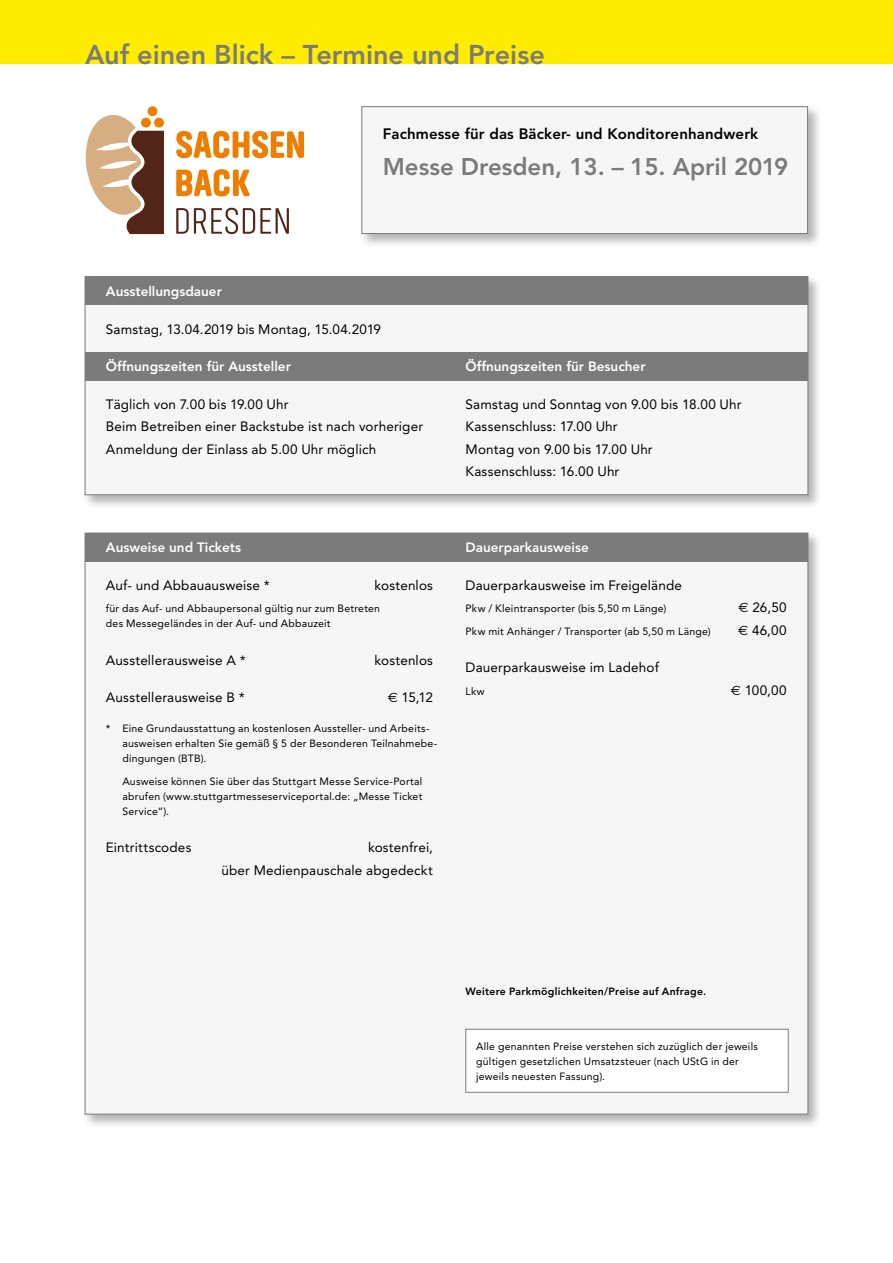
<style>
.page{position:relative;width:893px;height:1263px;background:#fff}
.page>*{position:absolute;margin:0;border:0;box-sizing:border-box;transform-origin:0 0}
.t1{font:800 27px "Avenir";color:#7c7b7b}
.t2{font:800 24px "Avenir";color:#7c7b7b}
.t3{font:800 15px "Avenir";letter-spacing:.01em;color:#000}
.t4{font:13.5px/22.5px "Avenir";letter-spacing:.01em;color:#000}
.Grundtext{font:800 13.5px "Avenir";color:#fff}
.t5{font:10.5px/15px "Avenir";letter-spacing:.02em;color:#000}
.t6{font:800 10.5px "Avenir";letter-spacing:.025em;color:#000}
.s1{font-family:"Euro Sans"}
</style>
<div class="page">
<div style="left:0;top:0;width:893px;height:64px;background:#ffed00"></div>
<div style="left:82px;top:274px;width:741px;height:235px;background:#000;opacity:.3"></div>
<div style="left:85px;top:276px;width:723px;height:219px;background:#f6f6f6;border:1px solid #7c7b7b"></div>
<div style="left:82px;top:531px;width:741px;height:597px;background:#000;opacity:.3"></div>
<div style="left:85px;top:533px;width:723px;height:581px;background:#f6f6f6;border:1px solid #7c7b7b"></div>
<div style="left:85px;top:276px;width:722px;height:29px;background:#7c7b7b"></div>
<div style="left:85px;top:533px;width:722px;height:29px;background:#7c7b7b"></div>
<div style="left:85px;top:352px;width:722px;height:29px;background:#7c7b7b"></div>
<div style="left:466px;top:1029px;width:322px;height:63px;background:#fff;border:1px solid #7c7b7b"></div>
<div style="left:359px;top:104px;width:463px;height:144px;background:#000;opacity:.3"></div>
<div style="left:361px;top:106px;width:447px;height:128px;background:#f6f6f6;border:1px solid #7c7b7b"></div>
<svg style="left:176px;top:131px;width:128px;height:27px"></svg>
<svg style="left:176px;top:169px;width:74px;height:28px"></svg>
<svg style="left:176px;top:208px;width:113px;height:26px"></svg>
<div style="left:148px;top:106px;width:9px;height:10px;background:#ef7d00;border-radius:50%"></div>
<svg style="left:86px;top:114px;width:78px;height:120px"></svg>
<p class="t1" style="left:85px;top:38px;width:461px">Auf einen Blick – Termine und Preise</p>
<p class="t3" style="left:383px;top:125px;width:377px">Fachmesse für das Bäcker- und Konditorenhandwerk</p>
<p class="t2" style="left:383px;top:152px;width:407px">Messe Dresden, 13. – 15. April 2019</p>
<p class="Grundtext" style="left:106px;top:284px;width:118px">Ausstellungsdauer</p>
<p class="t4" style="left:106px;top:318px;width:277px">Samstag, 13.04.2019 bis Montag, 15.04.2019</p>
<p class="Grundtext" style="left:106px;top:359px;width:187px">Öffnungszeiten für Aussteller</p>
<p class="t4" style="left:106px;top:393px;width:184px">Täglich von 7.00 bis 19.00 Uhr</p>
<p class="t4" style="left:106px;top:415px;width:319px">Beim Betreiben einer Backstube ist nach vorheriger<br>Anmeldung der Einlass ab 5.00 Uhr möglich</p>
<p class="Grundtext" style="left:106px;top:540px;width:137px">Ausweise und Tickets</p>
<p class="t4" style="left:106px;top:574px;width:165px">Auf- und Abbauausweise *</p>
<p class="t4" style="left:375px;top:574px;width:60px">kostenlos</p>
<p class="t5" style="left:106px;top:601px;width:276px">für das Auf- und Abbaupersonal gültig nur zum Betreten des Messegeländes in der Auf- und Abbauzeit</p>
<p class="t4" style="left:106px;top:649px;width:141px">Ausstellerausweise A *</p>
<p class="t4" style="left:375px;top:649px;width:60px">kostenlos</p>
<p class="t4" style="left:106px;top:686px;width:140px">Ausstellerausweise B *</p>
<p class="t4" style="left:388px;top:686px;width:47px"><span class="s1">€</span> 15,12</p>
<p class="t5" style="left:122px;top:721px;width:316px;text-indent:-16px">* Eine Grundausstattung an kostenlosen Aussteller- und Arbeits&shy;ausweisen erhalten Sie gemäß § 5 der Besonderen Teilnahmebe&shy;dingungen (BTB).</p>
<p class="t5" style="left:122px;top:774px;width:302px;text-align:justify">Ausweise können Sie über das Stuttgart Messe Service-Portal abrufen (www.stuttgartmesseserviceportal.de: „Messe Ticket Service“).</p>
<p class="t4" style="left:106px;top:836px;width:87px">Eintrittscodes</p>
<p class="t4" style="left:368px;top:836px;width:66px">kostenfrei,</p>
<p class="t4" style="left:221px;top:859px;width:213px">über Medienpauschale abgedeckt</p>
<p class="Grundtext" style="left:466px;top:359px;width:182px">Öffnungszeiten für Besucher</p>
<p class="t4" style="left:466px;top:393px;width:278px">Samstag und Sonntag von 9.00 bis 18.00 Uhr</p>
<p class="t4" style="left:466px;top:415px;width:154px">Kassenschluss: 17.00 Uhr</p>
<p class="t4" style="left:466px;top:438px;width:189px">Montag von 9.00 bis 17.00 Uhr</p>
<p class="t4" style="left:466px;top:460px;width:155px">Kassenschluss: 16.00 Uhr</p>
<p class="Grundtext" style="left:466px;top:540px;width:125px">Dauerparkausweise</p>
<p class="t4" style="left:466px;top:574px;width:218px">Dauerparkausweise im Freigelände</p>
<p class="t5" style="left:466px;top:601px;width:202px">Pkw / Kleintransporter (bis 5,50 m Länge)</p>
<p class="t4" style="left:739px;top:596px;width:50px"><span class="s1">€</span> 26,50</p>
<p class="t5" style="left:466px;top:624px;width:247px">Pkw mit Anhänger / Transporter (ab 5,50 m Länge)</p>
<p class="t4" style="left:738px;top:619px;width:50px"><span class="s1">€</span> 46,00</p>
<p class="t4" style="left:466px;top:656px;width:195px">Dauerparkausweise im Ladehof</p>
<p class="t5" style="left:466px;top:684px;width:21px">Lkw</p>
<p class="t4" style="left:731px;top:679px;width:57px"><span class="s1">€</span> 100,00</p>
<p class="t6" style="left:466px;top:985px;width:242px">Weitere Parkmöglichkeiten/Preise auf Anfrage.</p>
<p class="t5" style="left:476px;top:1039px;width:283px">Alle genannten Preise verstehen sich zuzüglich der jeweils gültigen gesetzlichen Umsatzsteuer (nach UStG in der jeweils neuesten Fassung).</p>
</div>
